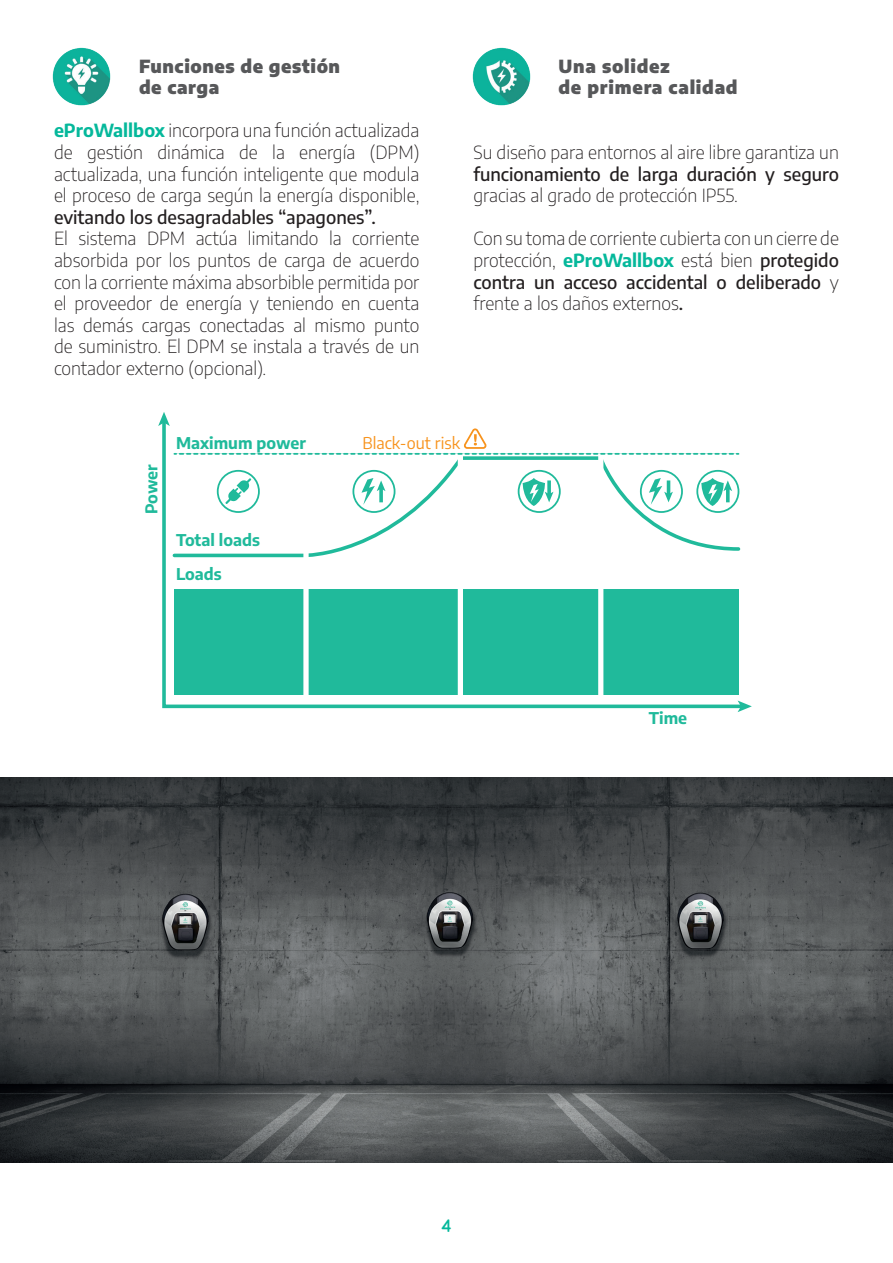
<style>
.page{position:relative;width:893px;height:1263px;background:#fff}
.page>*{position:absolute;margin:0;border:0;box-sizing:border-box;transform-origin:0 0}
.t1{font:200 18px/21.6px "Encode Sans";color:#231f20;text-align:justify}
.t2{font:500 18px "Encode Sans";color:#231f20}
.t3{font:900 18px/21.6px "Encode Sans";letter-spacing:.035em;color:#57585a}
.t4{font:18px "Arciform";color:#05b89b}
.t5{font:700 16.05px "Encode Sans";color:#20ba9b}
.t6{font:16.05px "Encode Sans";color:#f7931d}
.s1{font-weight:700;color:#05b89b}
.s2{font-weight:500}
</style>
<div class="page">
<svg style="left:162px;top:453px;width:578px;height:256px"></svg>
<svg style="left:738px;top:700px;width:14px;height:12px"></svg>
<div style="left:174px;top:589px;width:564px;height:106px;background:#20ba9b"></div>
<svg style="left:171px;top:454px;width:570px;height:105px"></svg>
<svg style="left:158px;top:412px;width:580px;height:43px"></svg>
<div style="left:303px;top:455px;width:6px;height:241px;background:#fff"></div>
<div style="left:458px;top:455px;width:5px;height:241px;background:#fff"></div>
<div style="left:598px;top:455px;width:5px;height:241px;background:#fff"></div>
<div style="left:217px;top:470px;width:43px;height:43px;border:2px solid #20ba9b;border-radius:50%"></div>
<div style="left:352px;top:470px;width:43px;height:43px;border:2px solid #20ba9b;border-radius:50%"></div>
<svg style="left:361px;top:478px;width:24px;height:27px"></svg>
<div style="left:640px;top:470px;width:43px;height:43px;border:2px solid #20ba9b;border-radius:50%"></div>
<svg style="left:649px;top:478px;width:24px;height:27px"></svg>
<div style="left:518px;top:470px;width:43px;height:43px;border:2px solid #20ba9b;border-radius:50%"></div>
<svg style="left:522px;top:478px;width:31px;height:28px"></svg>
<div style="left:696px;top:470px;width:43px;height:43px;border:2px solid #20ba9b;border-radius:50%"></div>
<svg style="left:701px;top:478px;width:31px;height:28px"></svg>
<svg style="left:225px;top:478px;width:26px;height:26px"></svg>
<img style="left:52px;top:47px;width:59px;height:59px">
<img style="left:472px;top:47px;width:59px;height:59px">
<img style="left:0;top:778px;width:893px;height:384px">
<p class="t3" style="left:139px;top:54px;width:203px">Funciones de gestión de carga</p>
<p class="t1" style="left:54px;top:119px;width:367px"><span class="s1">eProWallbox</span> incorpora una función actualizada de gestión dinámica de la energía (DPM) actualizada, una función inteligente que modula el proceso de carga según la energía disponible,</p>
<p class="t2" style="left:54px;top:205px;width:323px">evitando los desagradables “apagones”.</p>
<p class="t1" style="left:54px;top:227px;width:367px">El sistema DPM actúa limitando la corriente absorbida por los puntos de carga de acuerdo con la corriente máxima absorbible permitida por el proveedor de energía y teniendo en cuenta las demás cargas conectadas al mismo punto de suministro. El DPM se instala a través de un contador externo (opcional).</p>
<p class="t3" style="left:559px;top:54px;width:181px">Una solidez<br>de primera calidad</p>
<p class="t1" style="left:473px;top:141px;width:367px">Su diseño para entornos al aire libre garantiza un</p>
<p class="t2" style="left:473px;top:161px;width:367px">funcionamiento de larga duración y seguro</p>
<p class="t1" style="left:473px;top:184px;width:266px">gracias al grado de protección IP55.</p>
<p class="t1" style="left:473px;top:227px;width:367px">Con su toma de corriente cubierta con un cierre de protección, <span class="s1">eProWallbox</span> está bien <span class="s2">protegido contra un acceso accidental o deliberado</span> y frente a los daños externos<span class="s2">.</span></p>
<p class="t5" style="left:141px;top:514px;width:51px;rotate:-90deg">Power</p>
<p class="t5" style="left:176px;top:432px;width:132px">Maximum power</p>
<p class="t6" style="left:363px;top:432px;width:99px">Black-out risk</p>
<p class="t5" style="left:176px;top:529px;width:85px">Total loads</p>
<p class="t5" style="left:176px;top:563px;width:47px">Loads</p>
<p class="t5" style="left:649px;top:707px;width:40px">Time</p>
<p class="t4" style="left:442px;top:1214px;width:11px">4</p>
</div>
